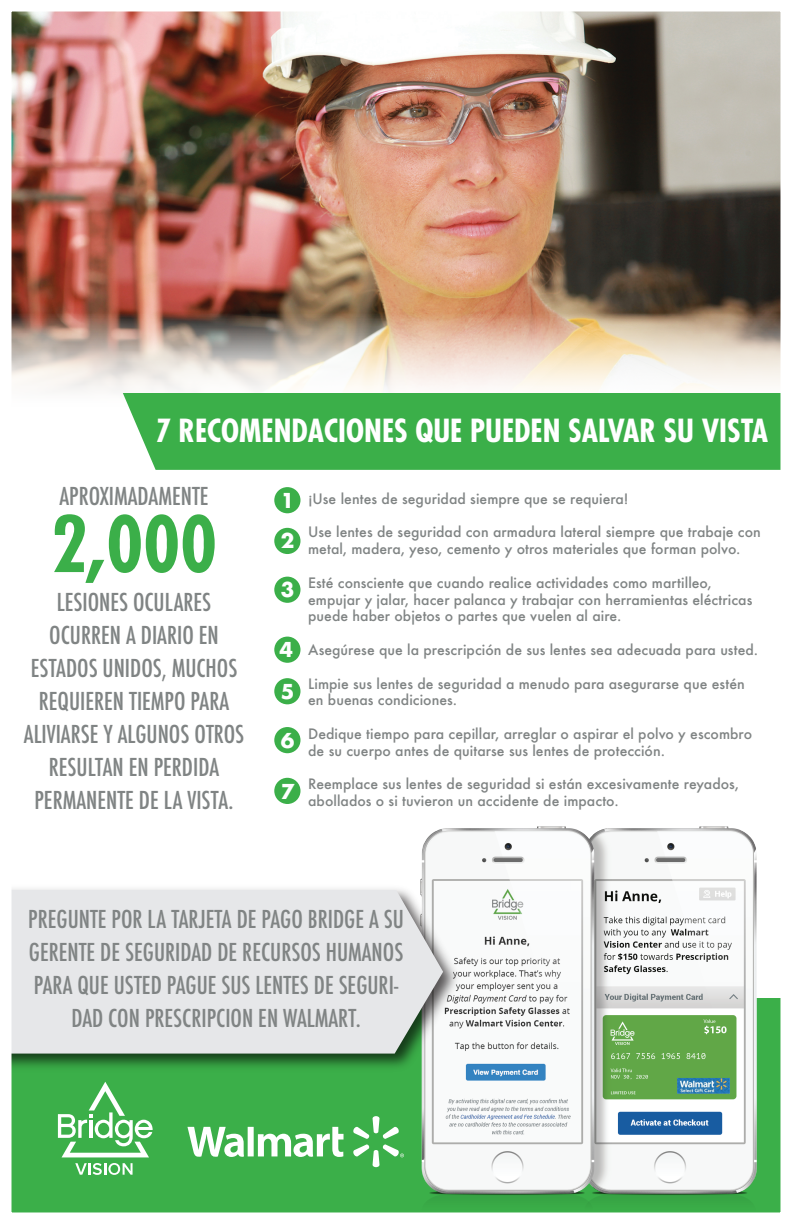
<style>
.page{position:relative;width:792px;height:1224px;background:#fff}
.page>*{position:absolute;margin:0;border:0;box-sizing:border-box;transform-origin:0 0}
.t1{font:700 condensed 75.4px "Futura";color:#3baf49}
.t2{font:700 condensed 31px "Futura";color:#fff}
.t3{font:500 condensed 24px/33px "Futura";color:#808484;text-align:center}
.t4{font:700 20px/40.2px "Futura";color:#fff}
.t5{font:500 14px/16.8px "Futura";letter-spacing:.005em;color:#808484}
</style>
<div class="page">
<img style="left:11px;top:11px;width:770px;height:1202px">
<h2 class="t2" style="left:156px;top:411px;width:614px">7 RECOMENDACIONES QUE PUEDEN SALVAR SU VISTA</h2>
<h3 class="t3" style="left:59px;top:480px;width:151px">APROXIMADAMENTE</h3>
<h1 class="t1" style="left:51px;top:496px;width:168px">2,000</h1>
<h3 class="t3" style="left:24px;top:586px;width:222px">LESIONES OCULARES<br>OCURREN A DIARIO EN<br>ESTADOS UNIDOS, MUCHOS<br>REQUIEREN TIEMPO PARA<br>ALIVIARSE Y ALGUNOS OTROS<br>RESULTAN EN PERDIDA<br>PERMANENTE DE LA VISTA.</h3>
<h3 class="t4" style="left:281px;top:480px;width:15px">1<br>2</h3>
<h3 class="t4" style="left:281px;top:570px;width:15px">3</h3>
<h3 class="t4" style="left:280px;top:628px;width:16px;line-height:42.3px">4<br>5</h3>
<h3 class="t4" style="left:281px;top:721px;width:15px">6</h3>
<h3 class="t4" style="left:281px;top:771px;width:15px">7</h3>
<p class="t5" style="left:308px;top:490px;width:322px">¡Use lentes de seguridad siempre que se requiera!</p>
<p class="t5" style="left:308px;top:524px;width:454px">Use lentes de seguridad con armadura lateral siempre que trabaje con metal, madera, yeso, cemento y otros materiales que forman polvo.</p>
<p class="t5" style="left:308px;top:574px;width:446px">Esté consciente que cuando realice actividades como martilleo, empujar y jalar, hacer palanca y trabajar con herramientas eléctricas puede haber objetos o partes que vuelen al aire.</p>
<p class="t5" style="left:308px;top:641px;width:451px">Asegúrese que la prescripción de sus lentes sea adecuada para usted.</p>
<p class="t5" style="left:308px;top:675px;width:438px">Limpie sus lentes de seguridad a menudo para asegurarse que estén en buenas condiciones.</p>
<p class="t5" style="left:308px;top:725px;width:445px">Dedique tiempo para cepillar, arreglar o aspirar el polvo y escombro de su cuerpo antes de quitarse sus lentes de protección.</p>
<p class="t5" style="left:308px;top:776px;width:432px">Reemplace sus lentes de seguridad si están excesivamente reyados, abollados o si tuvieron un accidente de impacto.</p>
<h3 class="t3" style="left:28px;top:903px;width:377px">PREGUNTE POR LA TARJETA DE PAGO BRIDGE A SU GERENTE DE SEGURIDAD DE RECURSOS HUMANOS PARA QUE USTED PAGUE SUS LENTES DE SEGURI-DAD CON PRESCRIPCION EN WALMART.</h3>
</div>
